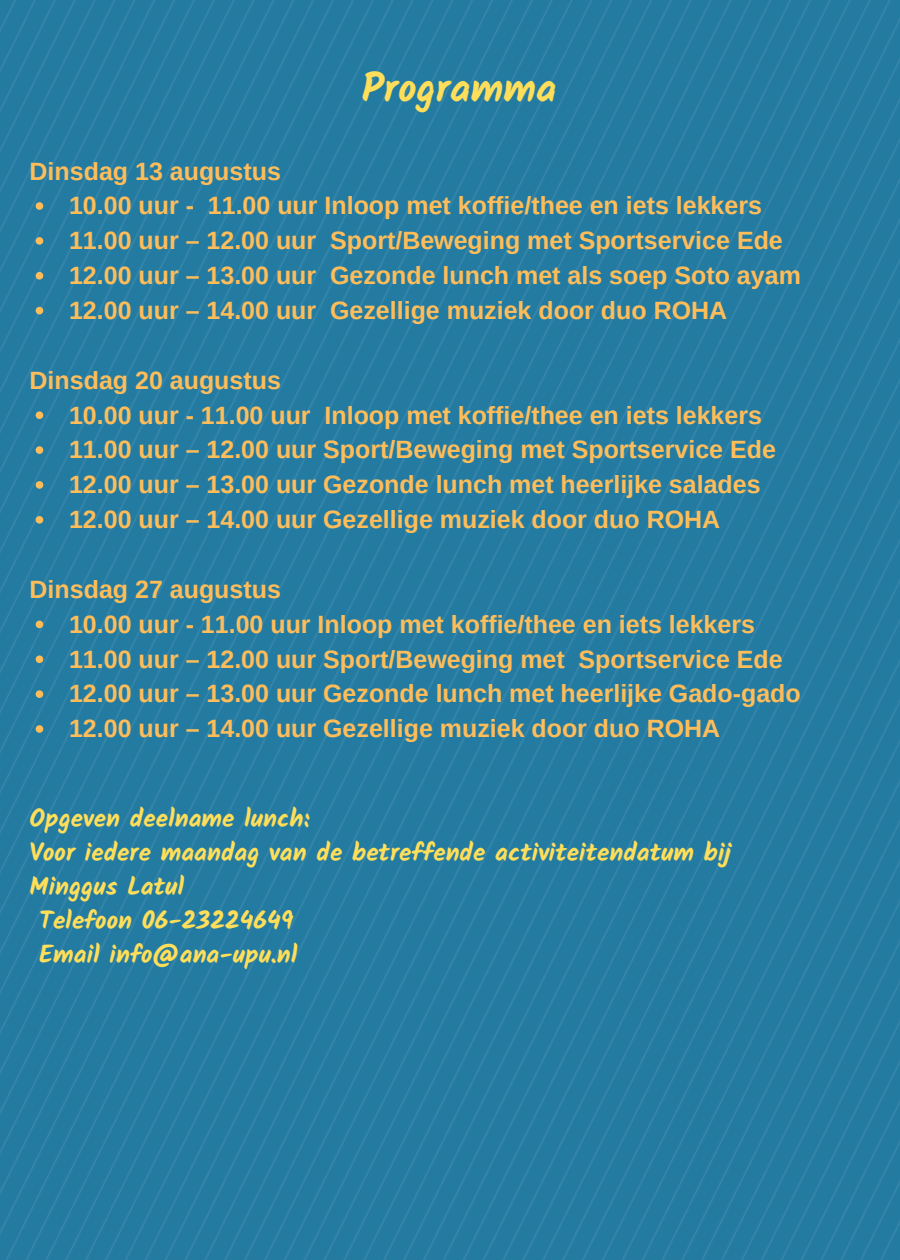
<style>
.page{position:relative;width:900px;height:1260px;background:#fff}
.page>*{position:absolute;margin:0;border:0;box-sizing:border-box;transform-origin:0 0}
.t1{font:700 40px "Kalam";color:#ffde59}
.t2{font:700 25.25px "Kalam";color:#ffde59}
.t3{font:700 25px/34.8px "Arimo";color:#ffbd59}
</style>
<div class="page">
<img style="left:0;top:0;width:900px;height:1260px">
<svg style="left:36px;top:202px;width:7px;height:8px"></svg>
<svg style="left:36px;top:237px;width:7px;height:8px"></svg>
<svg style="left:36px;top:272px;width:7px;height:8px"></svg>
<svg style="left:36px;top:307px;width:7px;height:7px"></svg>
<svg style="left:36px;top:411px;width:7px;height:8px"></svg>
<svg style="left:36px;top:446px;width:7px;height:8px"></svg>
<svg style="left:36px;top:481px;width:7px;height:8px"></svg>
<svg style="left:36px;top:516px;width:7px;height:8px"></svg>
<svg style="left:36px;top:621px;width:7px;height:7px"></svg>
<svg style="left:36px;top:655px;width:7px;height:8px"></svg>
<svg style="left:36px;top:690px;width:7px;height:8px"></svg>
<svg style="left:36px;top:725px;width:7px;height:8px"></svg>
<h1 class="t1" style="left:362px;top:65px;width:196px">Programma</h1>
<p class="t3" style="left:69px;top:153px;width:733px;text-indent:-39px">Dinsdag 13 augustus<br>10.00 uur - 11.00 uur Inloop met koffie/thee en iets lekkers 11.00 uur – 12.00 uur Sport/Beweging met Sportservice Ede 12.00 uur – 13.00 uur Gezonde lunch met als soep Soto ayam 12.00 uur – 14.00 uur Gezellige muziek door duo ROHA</p>
<p class="t3" style="left:69px;top:363px;width:708px;text-indent:-39px">Dinsdag 20 augustus<br>10.00 uur - 11.00 uur Inloop met koffie/thee en iets lekkers 11.00 uur – 12.00 uur Sport/Beweging met Sportservice Ede 12.00 uur – 13.00 uur Gezonde lunch met heerlijke salades 12.00 uur – 14.00 uur Gezellige muziek door duo ROHA</p>
<p class="t3" style="left:69px;top:572px;width:733px;text-indent:-39px">Dinsdag 27 augustus<br>10.00 uur - 11.00 uur Inloop met koffie/thee en iets lekkers 11.00 uur – 12.00 uur Sport/Beweging met Sportservice Ede 12.00 uur – 13.00 uur Gezonde lunch met heerlijke Gado-gado 12.00 uur – 14.00 uur Gezellige muziek door duo ROHA</p>
<p class="t2" style="left:30px;top:803px;width:282px">Opgeven deelname lunch:</p>
<p class="t2" style="left:30px;top:837px;width:703px">Voor iedere maandag van de betreffende activiteitendatum bij</p>
<p class="t2" style="left:30px;top:871px;width:156px">Minggus Latul</p>
<p class="t2" style="left:39px;top:905px;width:256px">Telefoon 06-23224649</p>
<p class="t2" style="left:39px;top:939px;width:260px">Email info@ana-upu.nl</p>
</div>
